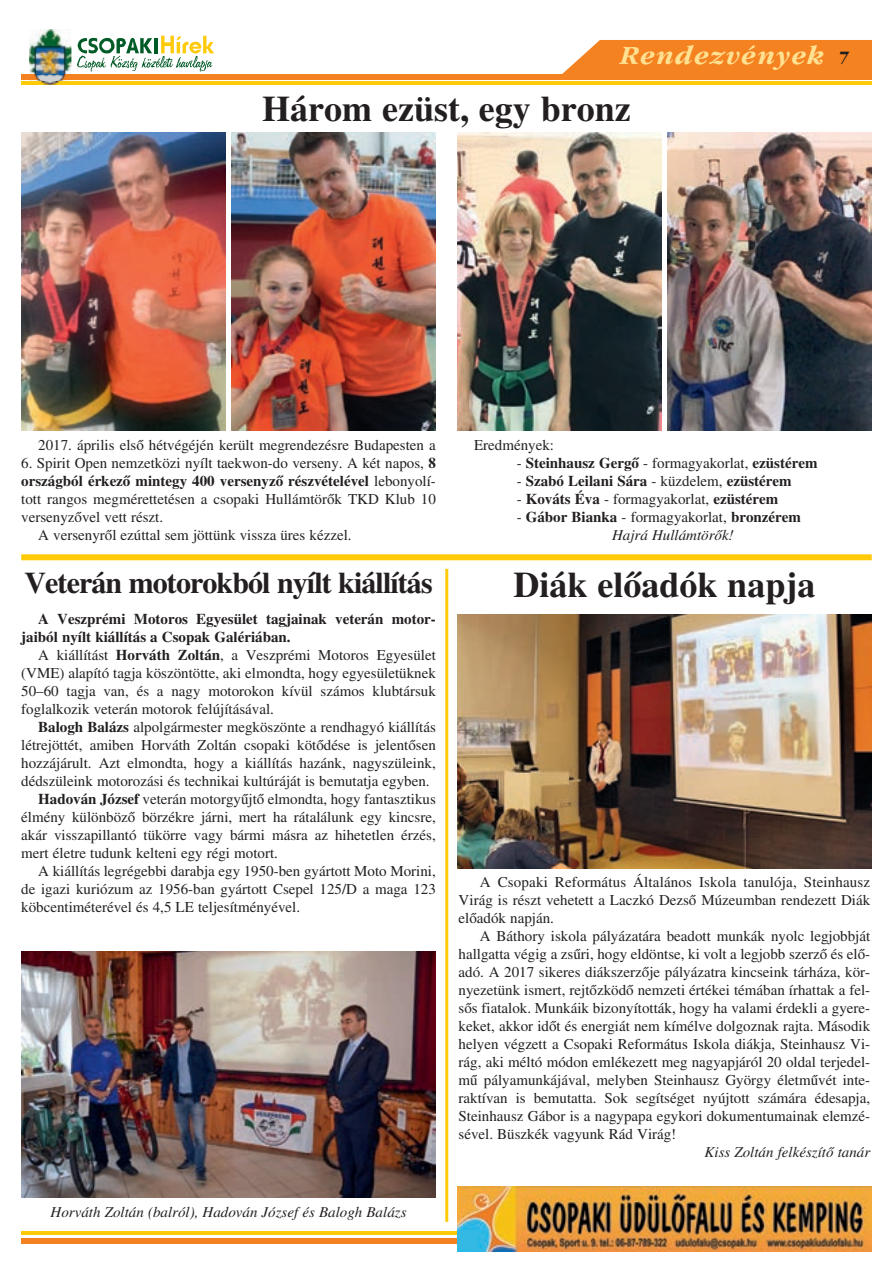
<style>
.page{position:relative;width:893px;height:1263px;background:#fff}
.page>*{position:absolute;margin:0;border:0;box-sizing:border-box;transform-origin:0 0}
.t1{font:36px "Hu Times Bold";color:#231f20}
.t2{font:30px "Hu Times Bold";letter-spacing:-.03em;color:#231f20}
.t3{font:italic 27px "Garamond HU Bold";letter-spacing:.05em;color:#ffe192}
.t4{font:15px/18px "Hu Times Roman";color:#231f20;text-align:justify}
.t5{font:15px/18px "Hu Times Bold";color:#231f20}
.t6{font:15px "Hu Times Italic";color:#231f20}
.s1{font-size:18px;color:#231f20}
.s2{font-family:"Hu Times Bold"}
.s3{font-family:"Hu Times Roman"}
</style>
<div class="page">
<hr style="left:21px;top:82px;width:851px;height:3px;background:#feca0a">
<div style="left:21px;top:74px;width:851px;height:5px;background:#f58220"></div>
<svg style="left:77px;top:36px;width:137px;height:36px"></svg>
<img style="left:29px;top:29px;width:42px;height:53px">
<img style="left:41px;top:82px;width:18px;height:3px">
<img style="left:29px;top:74px;width:42px;height:5px">
<div style="left:562px;top:40px;width:310px;height:34px;background:#f58220"></div>
<div style="left:21px;top:1238px;width:599px;height:5px;background:#f58220"></div>
<hr style="left:21px;top:1231px;width:599px;height:3px;background:#feca0a">
<img style="left:457px;top:1186px;width:415px;height:65px">
<div style="left:21px;top:554px;width:851px;height:6px;background:#feca0a"></div>
<img style="left:21px;top:133px;width:204px;height:297px">
<img style="left:232px;top:133px;width:204px;height:297px">
<img style="left:457px;top:133px;width:204px;height:297px">
<img style="left:668px;top:133px;width:204px;height:297px">
<img style="left:21px;top:952px;width:415px;height:246px">
<hr style="left:445px;top:569px;width:3px;height:653px;background:#feca0a">
<img style="left:457px;top:615px;width:415px;height:253px">
<h3 class="t3" style="left:621px;top:45px;width:230px">Rendezvények <span class="s1">7</span></h3>
<h1 class="t1" style="left:262px;top:96px;width:370px">Három ezüst, egy bronz</h1>
<p class="t4" style="left:38px;top:438px;width:399px">2017. április elsõ hétvégéjén került megrendezésre Budapesten a</p>
<p class="t4" style="left:21px;top:456px;width:416px">6. Spirit Open nemzetközi nyílt taekwon-do verseny. A két napos, <span class="s2">8</span></p>
<p class="t5" style="left:21px;top:474px;width:416px">országból érkezõ mintegy 400 versenyzõ részvételével <span class="s3">lebonyolí-</span></p>
<p class="t4" style="left:21px;top:492px;width:416px">tott rangos megmérettetésen a csopaki Hullámtörõk TKD Klub 10</p>
<p class="t4" style="left:21px;top:510px;width:143px">versenyzõvel vett részt.</p>
<p class="t4" style="left:38px;top:528px;width:315px">A versenyrõl ezúttal sem jöttünk vissza üres kézzel.</p>
<h2 class="t2" style="left:24px;top:572px;width:410px">Veterán motorokból nyílt kiállítás</h2>
<p class="t5" style="left:21px;top:611px;width:416px;text-indent:17px">A Veszprémi Motoros Egyesület tagjainak veterán motor&shy;jaiból nyílt kiállítás a Csopak Galériában.</p>
<p class="t4" style="left:21px;top:647px;width:416px;text-indent:17px">A kiállítást <span class="s2">Horváth Zoltán</span>, a Veszprémi Motoros Egyesület (VME) alapító tagja köszöntötte, aki elmondta, hogy egyesületüknek 50–60 tagja van, és a nagy motorokon kívül számos klubtársuk foglalkozik veterán motorok felújításával.</p>
<p class="t4" style="left:38px;top:719px;width:399px"><span class="s2">Balogh Balázs</span> alpolgármester megköszönte a rendhagyó kiállítás</p>
<p class="t4" style="left:21px;top:737px;width:416px">létrejöttét, amiben Horváth Zoltán csopaki kötõdése is jelentõsen</p>
<p class="t4" style="left:21px;top:755px;width:416px">hozzájárult. Azt elmondta, hogy a kiállítás hazánk, nagyszüleink,</p>
<p class="t4" style="left:21px;top:773px;width:410px">dédszüleink motorozási és technikai kultúráját is bemutatja egyben.</p>
<p class="t4" style="left:38px;top:791px;width:399px"><span class="s2">Hadován József</span> veterán motorgyûjtõ elmondta, hogy fantasztikus</p>
<p class="t4" style="left:21px;top:809px;width:416px">élmény különbözõ börzékre járni, mert ha rátalálunk egy kincsre,</p>
<p class="t4" style="left:21px;top:827px;width:416px">akár visszapillantó tükörre vagy bármi másra az hihetetlen érzés,</p>
<p class="t4" style="left:21px;top:845px;width:258px">mert életre tudunk kelteni egy régi motort.</p>
<p class="t4" style="left:38px;top:863px;width:399px">A kiállítás legrégebbi darabja egy 1950-ben gyártott Moto Morini,</p>
<p class="t4" style="left:21px;top:881px;width:416px">de igazi kuriózum az 1956-ban gyártott Csepel 125/D a maga 123</p>
<p class="t4" style="left:21px;top:899px;width:280px">köbcentiméterével és 4,5 LE teljesítményével.</p>
<p class="t6" style="left:51px;top:1207px;width:357px">Horváth Zoltán (balról), Hadován József és Balogh Balázs</p>
<p class="t4" style="left:474px;top:438px;width:81px">Eredmények:</p>
<p class="t5" style="left:517px;top:456px;width:302px"><span class="s3">-</span> Steinhausz Gergõ <span class="s3">- formagyakorlat,</span> ezüstérem</p>
<p class="t5" style="left:517px;top:474px;width:277px"><span class="s3">-</span> Szabó Leilani Sára <span class="s3">- küzdelem,</span> ezüstérem</p>
<p class="t5" style="left:517px;top:492px;width:263px"><span class="s3">-</span> Kováts Éva <span class="s3">- formagyakorlat,</span> ezüstérem</p>
<p class="t5" style="left:517px;top:510px;width:286px"><span class="s3">-</span> Gábor Bianka <span class="s3">- formagyakorlat,</span> bronzérem</p>
<p class="t6" style="left:612px;top:530px;width:123px">Hajrá Hullámtörõk!</p>
<h1 class="t1" style="left:513px;top:573px;width:303px">Diák elõadók napja</h1>
<p class="t4" style="left:459px;top:874px;width:413px;text-indent:21px">A Csopaki Református Általános Iskola tanulója, Steinhausz Virág is részt vehetett a Laczkó Dezsõ Múzeumban rendezett Diák elõadók napján.</p>
<p class="t4" style="left:459px;top:928px;width:413px;text-indent:21px">A Báthory iskola pályázatára beadott munkák nyolc legjobbját hallgatta végig a zsûri, hogy eldöntse, ki volt a legjobb szerzõ és elõ&shy;adó. A 2017 sikeres diákszerzõje pályázatra kincseink tárháza, kör&shy;nyezetünk ismert, rejtõzködõ nemzeti értékei témában írhattak a fel&shy;sõs fiatalok. Munkáik bizonyították, hogy ha valami érdekli a gyere&shy;keket, akkor idõt és energiát nem kímélve dolgoznak rajta. Második helyen végzett a Csopaki Református Iskola diákja, Steinhausz Vi&shy;rág, aki méltó módon emlékezett meg nagyapjáról 20 oldal terjedel&shy;mû pályamunkájával, melyben Steinhausz György életmûvét inte&shy;raktívan is bemutatta. Sok segítséget nyújtott számára édesapja, Steinhausz Gábor is a nagypapa egykori dokumentumainak elemzé&shy;sével. Büszkék vagyunk Rád Virág!</p>
<p class="t6" style="left:704px;top:1146px;width:167px">Kiss Zoltán felkészítõ tanár</p>
</div>
